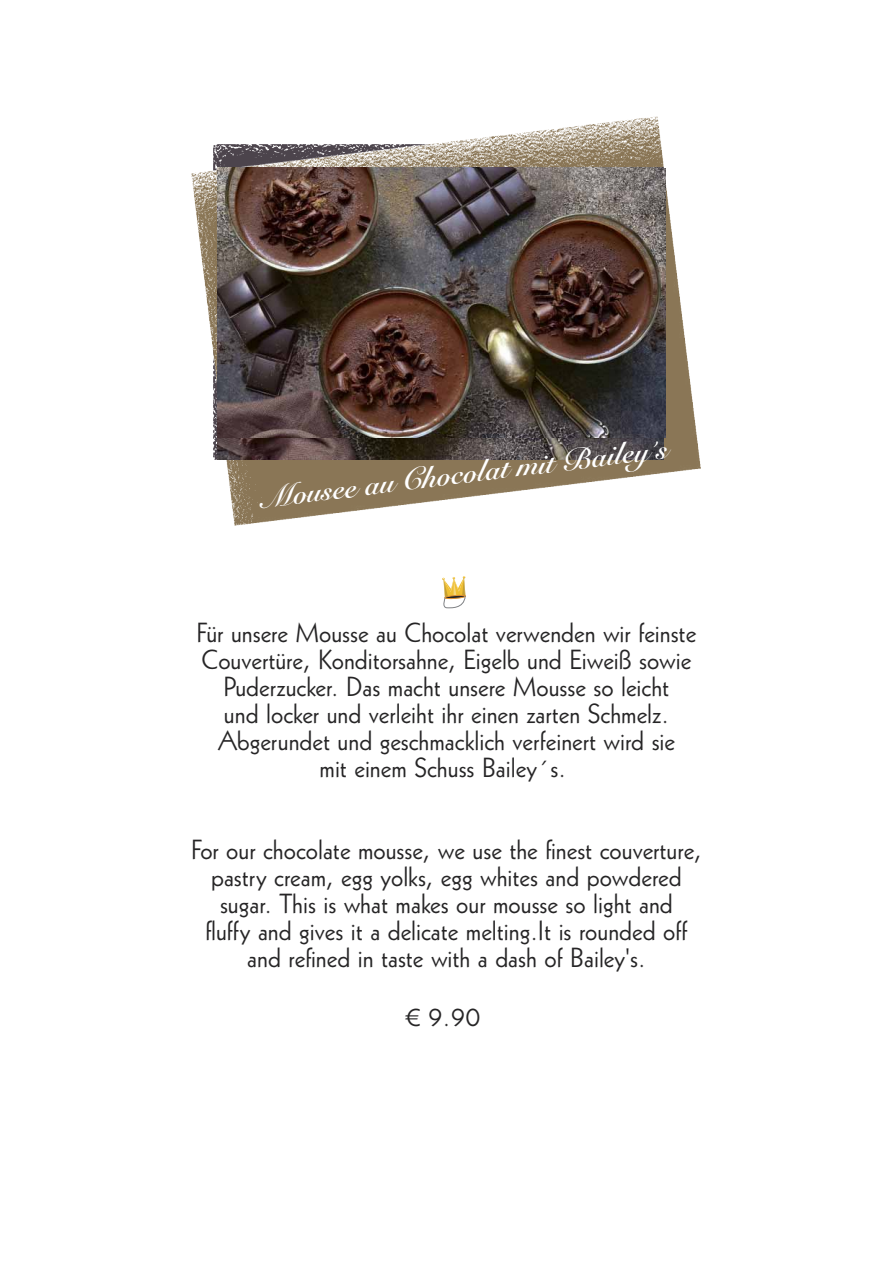
<style>
.page{position:relative;width:893px;height:1263px;background:#fff}
.page>*{position:absolute;margin:0;border:0;box-sizing:border-box;transform-origin:0 0}
.t1{font:700 34.5px "Snell Roundhand";color:#fff}
.t2{font:700 30px "Snell Roundhand";color:#fff}
.t3{font:27px/26.8px "Geometric 231 TL Roman C";color:#262526;text-align:center}
</style>
<div class="page">
<svg style="left:443px;top:580px;width:23px;height:29px"></svg>
<img style="left:191px;top:116px;width:510px;height:464px">
<img style="left:218px;top:167px;width:446px;height:292px">
<img style="left:218px;top:169px;width:447px;height:269px">
<p class="t2" style="left:261px;top:485px;width:409px;rotate:-7deg">Mousee au Chocolat mit Bailey´s</p>
<p class="t1" style="left:273px;top:485px;width:113px;rotate:-7deg">Cassata</p>
<p class="t3" style="left:197px;top:621px;width:501px">Für unsere Mousse au Chocolat verwenden wir feinste Couvertüre, Konditorsahne, Eigelb und Eiweiß sowie Puderzucker. Das macht unsere Mousse so leicht<br>und locker und verleiht ihr einen zarten Schmelz.<br>Abgerundet und geschmacklich verfeinert wird sie<br>mit einem Schuss Bailey´s.</p>
<p class="t3" style="left:191px;top:839px;width:512px">For our chocolate mousse, we use the finest couverture, pastry cream, egg yolks, egg whites and powdered sugar. This is what makes our mousse so light and<br>fluffy and gives it a delicate melting.It is rounded off and refined in taste with a dash of Bailey's.</p>
<p class="t3" style="left:405px;top:1005px;width:77px">€ 9.90</p>
</div>
